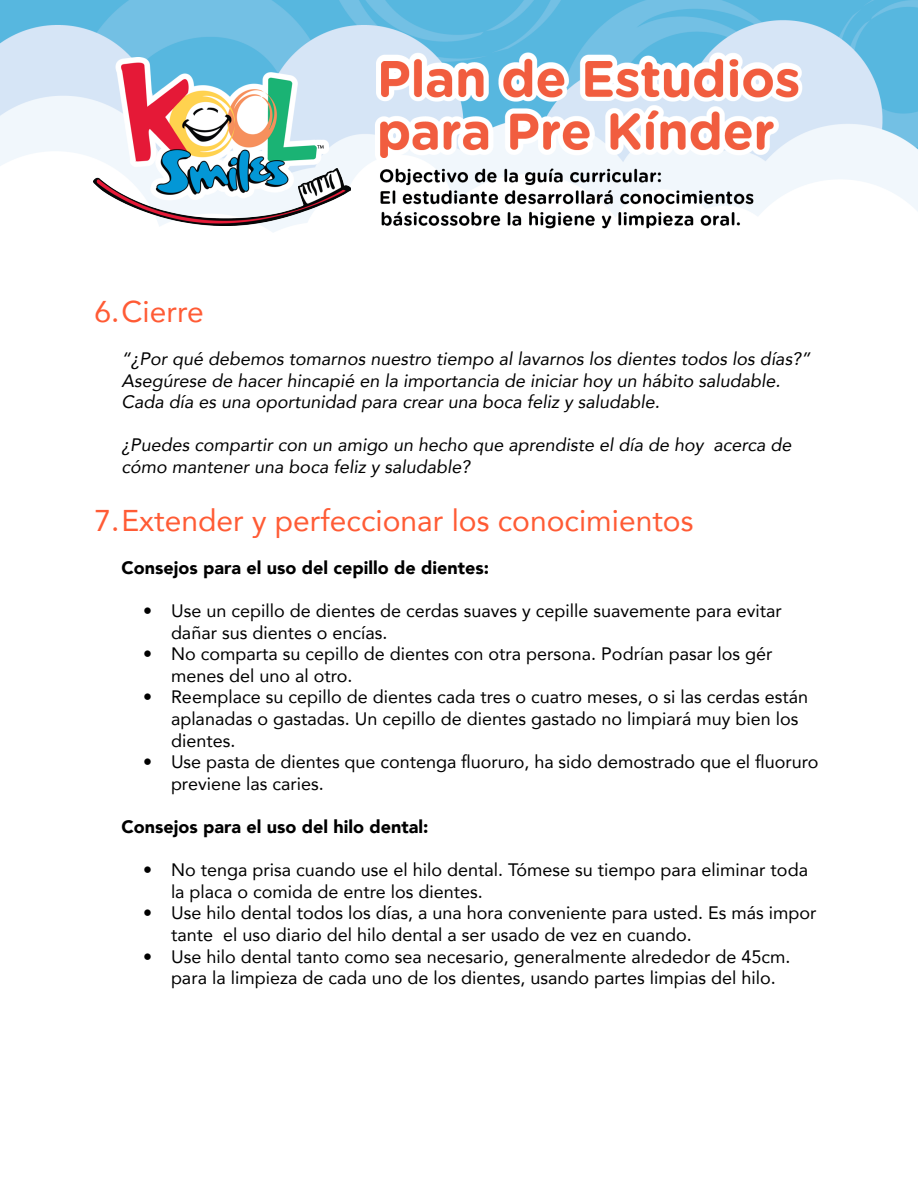
<style>
.page{position:relative;width:918px;height:1188px;background:#fff}
.page>*{position:absolute;margin:0;border:0;box-sizing:border-box;transform-origin:0 0}
.t1{font:30px "Avenir";color:#ff5b35}
.t2{font:18px/21.6px "Avenir";color:#000}
.t3{font:italic 18px/21.6px "Avenir";color:#000}
.t4{font:900 18px "Avenir";color:#000}
.s1{font-weight:900}
</style>
<div class="page">
<img style="left:0;top:0;width:918px;height:232px">
<img style="left:93px;top:57px;width:258px;height:169px">
<h1 class="t1" style="left:94px;top:287px;width:111px">6.Cierre</h1>
<p class="t3" style="left:122px;top:348px;width:690px">“¿Por qué debemos tomarnos nuestro tiempo al lavarnos los dientes todos los días?”<br>Asegúrese de hacer hincapié en la importancia de iniciar hoy un hábito saludable.<br>Cada día es una oportunidad para crear una boca feliz y saludable.</p>
<p class="t3" style="left:122px;top:434px;width:672px">¿Puedes compartir con un amigo un hecho que aprendiste el día de hoy acerca de cómo mantener una boca feliz y saludable?</p>
<h1 class="t1" style="left:94px;top:496px;width:601px">7.Extender y perfeccionar los conocimientos</h1>
<p class="t4" style="left:122px;top:552px;width:369px">Consejos para el uso del cepillo de dientes:</p>
<p class="t2" style="left:171px;top:599px;width:612px;text-indent:-28px">• Use un cepillo de dientes de cerdas suaves y cepille suavemente para evitar dañar sus dientes o encías.</p>
<p class="t2" style="left:171px;top:643px;width:603px;text-indent:-28px">• No comparta su cepillo de dientes con otra persona. Podrían pasar los gér menes del uno al otro.</p>
<p class="t2" style="left:171px;top:686px;width:639px;text-indent:-28px">• Reemplace su cepillo de dientes cada tres o cuatro meses, o si las cerdas están aplanadas o gastadas. Un cepillo de dientes gastado no limpiará muy bien los dientes.</p>
<p class="t2" style="left:171px;top:751px;width:649px;text-indent:-28px">• Use pasta de dientes que contenga fluoruro, ha sido demostrado que el fluoruro previene las caries.</p>
<p class="t4" style="left:122px;top:811px;width:308px">Consejos para el uso del hilo dental:</p>
<p class="t2" style="left:171px;top:859px;width:639px;text-indent:-28px">• No tenga prisa cuando use el hilo dental. Tómese su tiempo para eliminar toda la placa o comida de entre los dientes.</p>
<p class="t2" style="left:171px;top:902px;width:647px;text-indent:-28px">• Use hilo dental todos los días, a una hora conveniente para usted. Es más impor tante el uso diario del hilo dental a ser usado de vez en cuando.</p>
<p class="t2" style="left:171px;top:945px;width:621px;text-indent:-28px"><span class="s1">•</span> Use hilo dental tanto como sea necesario, generalmente alrededor de 45cm. para la limpieza de cada uno de los dientes, usando partes limpias del hilo.</p>
</div>
